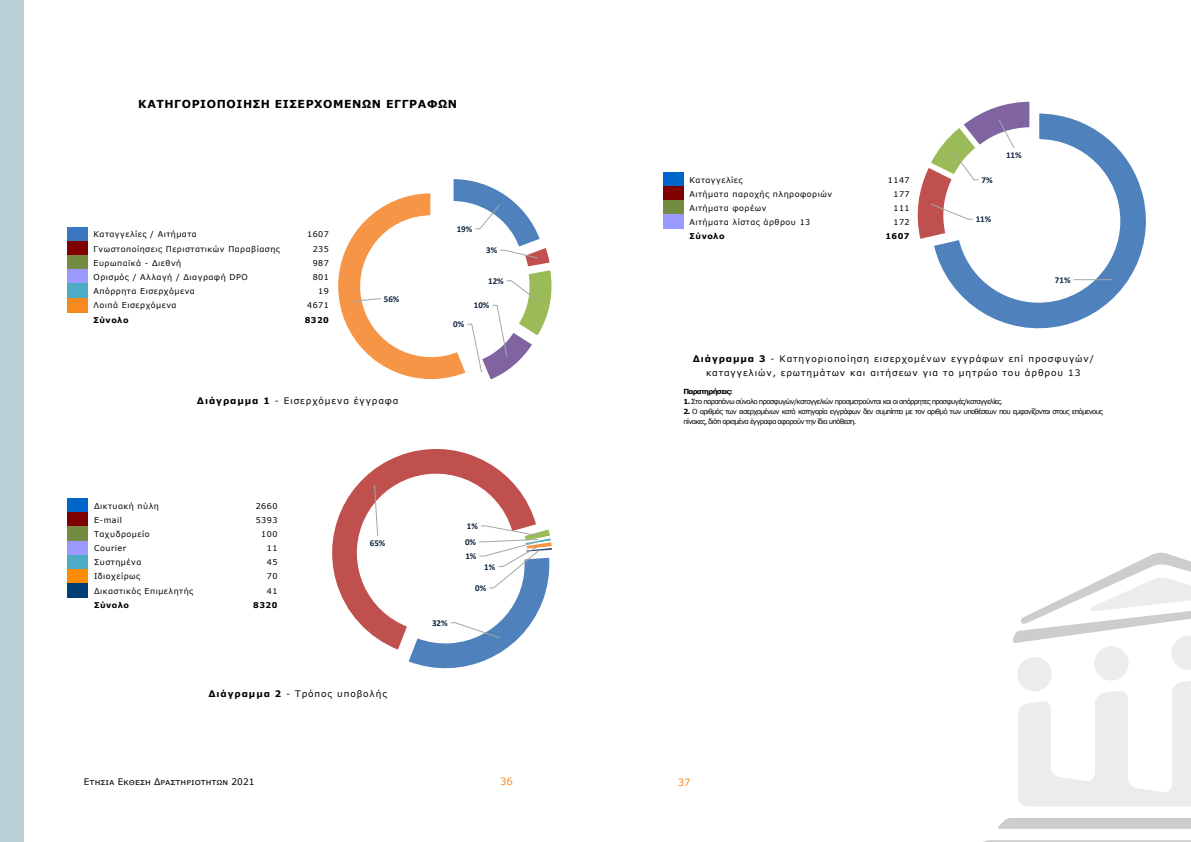
<style>
.page{position:relative;width:1191px;height:842px;background:#fff}
.page>*{position:absolute;margin:0;border:0;box-sizing:border-box;transform-origin:0 0}
.t1{font:700 11px "Verdana";letter-spacing:.05em;color:#000}
.t2{font:10px "Verdana";color:#f68a1e}
.t3{font:9px/14px "Verdana";letter-spacing:.1em;color:#000;text-align:center}
.t4{font:700 9px/15.9px "Calibri";color:#10243e}
.t5{font:9px "Verdana";color:#000}
.t6{font:8px "Verdana";letter-spacing:.06em;color:#000}
.t7{font:700 8px "Verdana";letter-spacing:.06em;color:#000}
.t8{font:7px/10px "Verdana";letter-spacing:-.1em;color:#000}
.t9{font:700 7px "Verdana";letter-spacing:-.1em;color:#000}
.s1{font-weight:700}
</style>
<div class="page">
<div style="left:998px;top:818px;width:193px;height:11px;background:#cdcdcd"></div>
<svg style="left:984px;top:840px;width:207px;height:2px"></svg>
<div style="left:1094px;top:646px;width:34px;height:35px;background:#ebecec;border-radius:50%"></div>
<div style="left:1017px;top:657px;width:34px;height:34px;background:#ebecec;border-radius:50%"></div>
<svg style="left:1018px;top:679px;width:173px;height:127px"></svg>
<svg style="left:1012px;top:552px;width:179px;height:118px"></svg>
<div style="left:663px;top:172px;width:20px;height:15px;background:#06c"></div>
<div style="left:663px;top:187px;width:20px;height:14px;background:#800000"></div>
<div style="left:663px;top:201px;width:20px;height:14px;background:#748b42"></div>
<div style="left:663px;top:215px;width:20px;height:14px;background:#99f"></div>
<div style="left:67px;top:499px;width:21px;height:14px;background:#06c"></div>
<div style="left:67px;top:513px;width:21px;height:14px;background:#800000"></div>
<div style="left:67px;top:527px;width:21px;height:14px;background:#748b42"></div>
<div style="left:67px;top:541px;width:21px;height:14px;background:#99f"></div>
<div style="left:67px;top:555px;width:21px;height:14px;background:#4aacc5"></div>
<div style="left:67px;top:569px;width:21px;height:14px;background:#ff8b00"></div>
<div style="left:67px;top:583px;width:21px;height:14px;background:#003e75"></div>
<svg style="left:338px;top:179px;width:214px;height:201px"></svg>
<div style="left:67px;top:227px;width:20px;height:14px;background:#3b77be"></div>
<div style="left:67px;top:241px;width:20px;height:15px;background:#800000"></div>
<div style="left:67px;top:256px;width:20px;height:14px;background:#748b42"></div>
<div style="left:67px;top:270px;width:20px;height:14px;background:#99f"></div>
<div style="left:67px;top:284px;width:20px;height:14px;background:#4aacc5"></div>
<div style="left:67px;top:298px;width:20px;height:15px;background:#f68a1e"></div>
<div style="left:0;top:0;width:23px;height:842px;background:#b9cfd6"></div>
<svg style="left:332px;top:449px;width:204px;height:201px"></svg>
<svg style="left:374px;top:484px;width:4px;height:53px"></svg>
<svg style="left:406px;top:525px;width:146px;height:144px"></svg>
<svg style="left:934px;top:113px;width:212px;height:216px"></svg>
<hr style="left:1073px;top:279px;width:39px;height:1px;background:#a6a6a6">
<svg style="left:917px;top:101px;width:114px;height:140px"></svg>
<h1 class="t1" style="left:138px;top:96px;width:320px">ΚΑΤΗΓΟΡΙΟΠΟΙΗΣΗ ΕΙΣΕΡΧΟΜΕΝΩΝ ΕΓΓΡΑΦΩΝ</h1>
<p class="t6" style="left:94px;top:229px;width:105px">Καταγγελίες / Αιτήματα</p>
<p class="t6" style="left:307px;top:229px;width:23px">1607</p>
<p class="t6" style="left:94px;top:243px;width:188px">Γνωστοποίησεις Περιστατικών Παραβίασης</p>
<p class="t6" style="left:313px;top:243px;width:18px">235</p>
<p class="t6" style="left:94px;top:257px;width:89px">Ευρωπαϊκά - Διεθνή</p>
<p class="t6" style="left:313px;top:257px;width:18px">987</p>
<p class="t6" style="left:94px;top:271px;width:156px">Ορισμός / Αλλαγή / Διαγραφή DPO</p>
<p class="t6" style="left:313px;top:271px;width:18px">801</p>
<p class="t6" style="left:94px;top:285px;width:103px">Απόρρητα Εισερχόμενα</p>
<p class="t6" style="left:318px;top:285px;width:12px">19</p>
<p class="t6" style="left:94px;top:300px;width:85px">Λοιπά Εισερχόμενα</p>
<p class="t6" style="left:307px;top:300px;width:23px">4671</p>
<p class="t7" style="left:94px;top:314px;width:36px">Σύνολο</p>
<p class="t7" style="left:305px;top:314px;width:26px">8320</p>
<p class="t4" style="left:384px;top:291px;width:17px">56%</p>
<p class="t3" style="left:197px;top:394px;width:203px"><span class="s1">Διάγραμμα 1</span> - Εισερχόμενα έγγραφα</p>
<p class="t4" style="left:457px;top:221px;width:17px">19%</p>
<p class="t4" style="left:453px;top:316px;width:13px">0%</p>
<p class="t4" style="left:486px;top:242px;width:13px">3%</p>
<p class="t4" style="left:488px;top:273px;width:17px">12%</p>
<p class="t4" style="left:474px;top:297px;width:17px">10%</p>
<p class="t6" style="left:94px;top:500px;width:66px">Δικτυακή πύλη</p>
<p class="t6" style="left:256px;top:500px;width:23px">2660</p>
<p class="t6" style="left:94px;top:514px;width:30px">E-mail</p>
<p class="t6" style="left:256px;top:514px;width:23px">5393</p>
<p class="t6" style="left:94px;top:529px;width:57px">Ταχυδρομείο</p>
<p class="t6" style="left:261px;top:529px;width:18px">100</p>
<p class="t6" style="left:94px;top:543px;width:34px">Courier</p>
<p class="t6" style="left:267px;top:543px;width:12px">11</p>
<p class="t6" style="left:94px;top:557px;width:49px">Συστημένα</p>
<p class="t6" style="left:267px;top:557px;width:12px">45</p>
<p class="t6" style="left:94px;top:571px;width:48px">Ιδιοχείρως</p>
<p class="t6" style="left:267px;top:571px;width:12px">70</p>
<p class="t6" style="left:94px;top:585px;width:101px">Δικαστικός Επιμελητής</p>
<p class="t6" style="left:267px;top:585px;width:12px">41</p>
<p class="t7" style="left:94px;top:599px;width:36px">Σύνολο</p>
<p class="t7" style="left:253px;top:599px;width:26px">8320</p>
<p class="t4" style="left:370px;top:535px;width:17px">65%</p>
<p class="t3" style="left:208px;top:686px;width:180px"><span class="s1">Διάγραμμα 2</span> - Τρόπος υποβολής</p>
<p class="t4" style="left:432px;top:615px;width:17px">32%</p>
<p class="t4" style="left:465px;top:518px;width:14px">1%<br>0%</p>
<p class="t4" style="left:465px;top:548px;width:13px">1%</p>
<p class="t4" style="left:484px;top:558px;width:13px">1%</p>
<p class="t4" style="left:475px;top:580px;width:13px">0%</p>
<p class="t6" style="left:689px;top:174px;width:54px">Καταγγελίες</p>
<p class="t6" style="left:888px;top:174px;width:23px">1147</p>
<p class="t6" style="left:689px;top:188px;width:144px">Αιτήματα παροχής πληροφοριών</p>
<p class="t6" style="left:893px;top:188px;width:18px">177</p>
<p class="t6" style="left:689px;top:202px;width:78px">Αιτήματα φορέων</p>
<p class="t6" style="left:893px;top:202px;width:18px">111</p>
<p class="t6" style="left:689px;top:217px;width:122px">Αιτήματα λίστας άρθρου 13</p>
<p class="t6" style="left:893px;top:217px;width:18px">172</p>
<p class="t7" style="left:689px;top:230px;width:36px">Σύνολο</p>
<p class="t7" style="left:885px;top:230px;width:26px">1607</p>
<p class="t4" style="left:981px;top:172px;width:13px">7%</p>
<p class="t4" style="left:975px;top:211px;width:17px">11%</p>
<p class="t4" style="left:1006px;top:147px;width:17px">11%</p>
<p class="t4" style="left:1054px;top:272px;width:17px">71%</p>
<p class="t3" style="left:692px;top:351px;width:403px"><span class="s1">Διάγραμμα 3</span> - Κατηγοριοποίηση εισερχομένων εγγράφων επί προσφυγών/ καταγγελιών, ερωτημάτων και αιτήσεων για το μητρώο του άρθρου 13</p>
<p class="t9" style="left:683px;top:386px;width:51px">Παρατηρήσεις:</p>
<p class="t8" style="left:683px;top:396px;width:321px"><span class="s1">1.</span> Στο παραπάνω σύνολο προσφυγών/καταγγελιών προσμετρούνται και οι απόρρητες προσφυγές/καταγγελίες.</p>
<p class="t8" style="left:683px;top:406px;width:421px"><span class="s1">2.</span> Ο αριθμός των εισερχομένων κατά κατηγορία εγγράφων δεν συμπίπτει με τον αριθμό των υποθέσεων που εμφανίζονται στους επόμενους πίνακες, διότι ορισμένα έγγραφα αφορούν την ίδια υπόθεση.</p>
<p class="t5" style="left:84px;top:776px;width:172px">Eτησια Εκθεση Δραστηριοτητων 2021</p>
<p class="t2" style="left:500px;top:774px;width:14px">36</p>
<p class="t2" style="left:677px;top:775px;width:14px">37</p>
</div>
